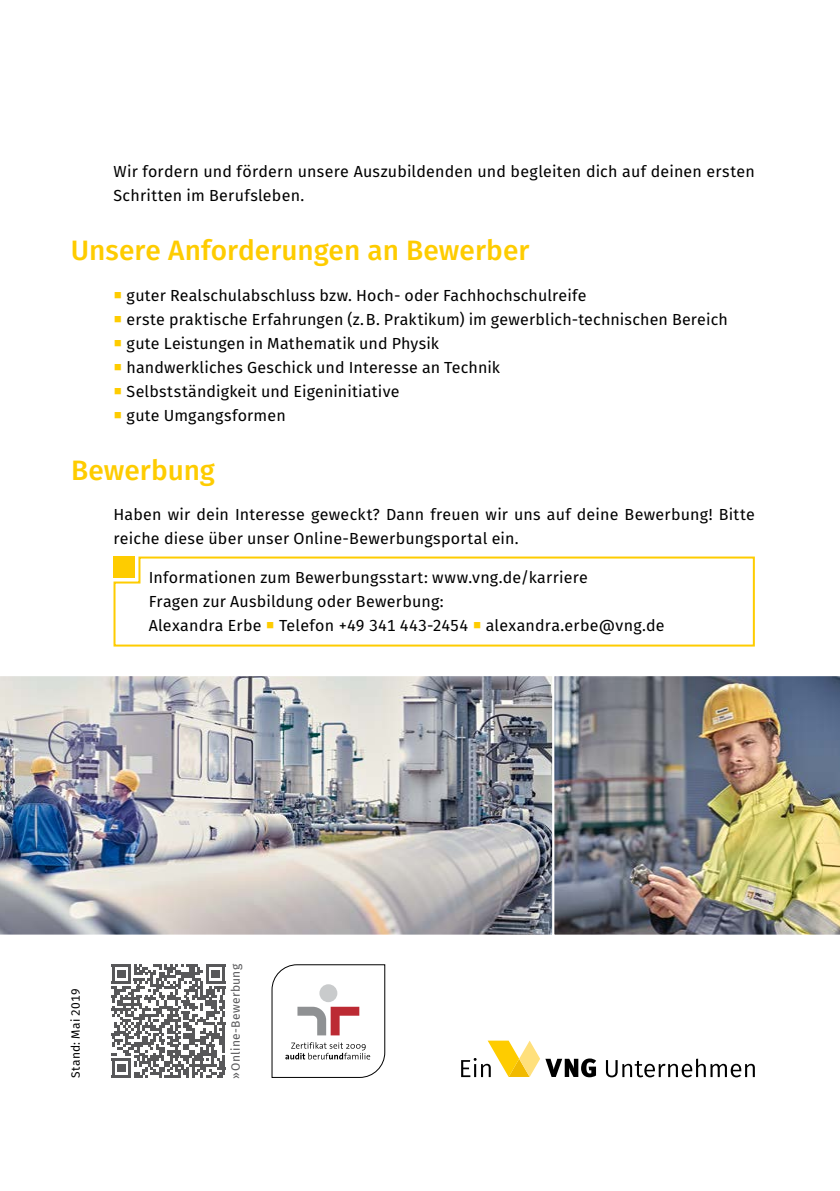
<style>
.page{position:relative;width:840px;height:1191px;background:#fff}
.page>*{position:absolute;margin:0;border:0;box-sizing:border-box;transform-origin:0 0}
.t1{font:500 28px "Fira Sans";color:#fecc00}
.t2{font:16px/24px "Fira Sans";letter-spacing:.01em;color:#000}
.t3{font:12px "Fira Sans";letter-spacing:.025em;color:#58585a}
.t4{font:12px "Fira Sans";letter-spacing:.02em;color:#000}
.s1{color:#fecc00}
</style>
<div class="page">
<svg style="left:271px;top:964px;width:114px;height:114px"></svg>
<img style="left:0;top:676px;width:552px;height:259px">
<svg style="left:461px;top:1040px;width:293px;height:37px"></svg>
<img style="left:552px;top:676px;width:287px;height:259px">
<svg style="left:112px;top:964px;width:113px;height:113px"></svg>
<svg style="left:113px;top:556px;width:642px;height:91px"></svg>
<div style="left:113px;top:556px;width:22px;height:22px;background:#fecc00"></div>
<p class="t2" style="left:113px;top:159px;width:642px">Wir fordern und fördern unsere Auszubildenden und begleiten dich auf deinen ersten<br>Schritten im Berufsleben.</p>
<h1 class="t1" style="left:71px;top:231px;width:460px">Unsere Anforderungen an Bewerber</h1>
<p class="t2" style="left:113px;top:283px;width:474px"><span class="s1">○</span> guter Realschulabschluss bzw. Hoch- oder Fachhochschulreife</p>
<p class="t2" style="left:113px;top:307px;width:615px"><span class="s1">○</span> erste praktische Erfahrungen (z.B. Praktikum) im gewerblich-technischen Bereich</p>
<p class="t2" style="left:113px;top:331px;width:327px"><span class="s1">○</span> gute Leistungen in Mathematik und Physik</p>
<p class="t2" style="left:113px;top:355px;width:388px"><span class="s1">○</span> handwerkliches Geschick und Interesse an Technik</p>
<p class="t2" style="left:113px;top:379px;width:287px"><span class="s1">○</span> Selbstständigkeit und Eigeninitiative</p>
<p class="t2" style="left:113px;top:403px;width:174px"><span class="s1">○</span> gute Umgangsformen</p>
<h1 class="t1" style="left:71px;top:450px;width:145px">Bewerbung</h1>
<p class="t2" style="left:113px;top:502px;width:642px">Haben wir dein Interesse geweckt? Dann freuen wir uns auf deine Bewerbung! Bitte reiche diese über unser Online-Bewerbungsportal ein.</p>
<p class="t2" style="left:149px;top:565px;width:517px">Informationen zum Bewerbungsstart: www.vng.de/karriere<br>Fragen zur Ausbildung oder Bewerbung:<br>Alexandra Erbe <span class="s1">○</span> Telefon +49 341 443-2454 <span class="s1">○</span> alexandra.erbe@vng.de</p>
<p class="t4" style="left:67px;top:1077px;width:91px;rotate:-90deg">Stand: Mai 2019</p>
<p class="t3" style="left:227px;top:1078px;width:116px;rotate:-90deg">»Online-Bewerbung</p>
</div>
